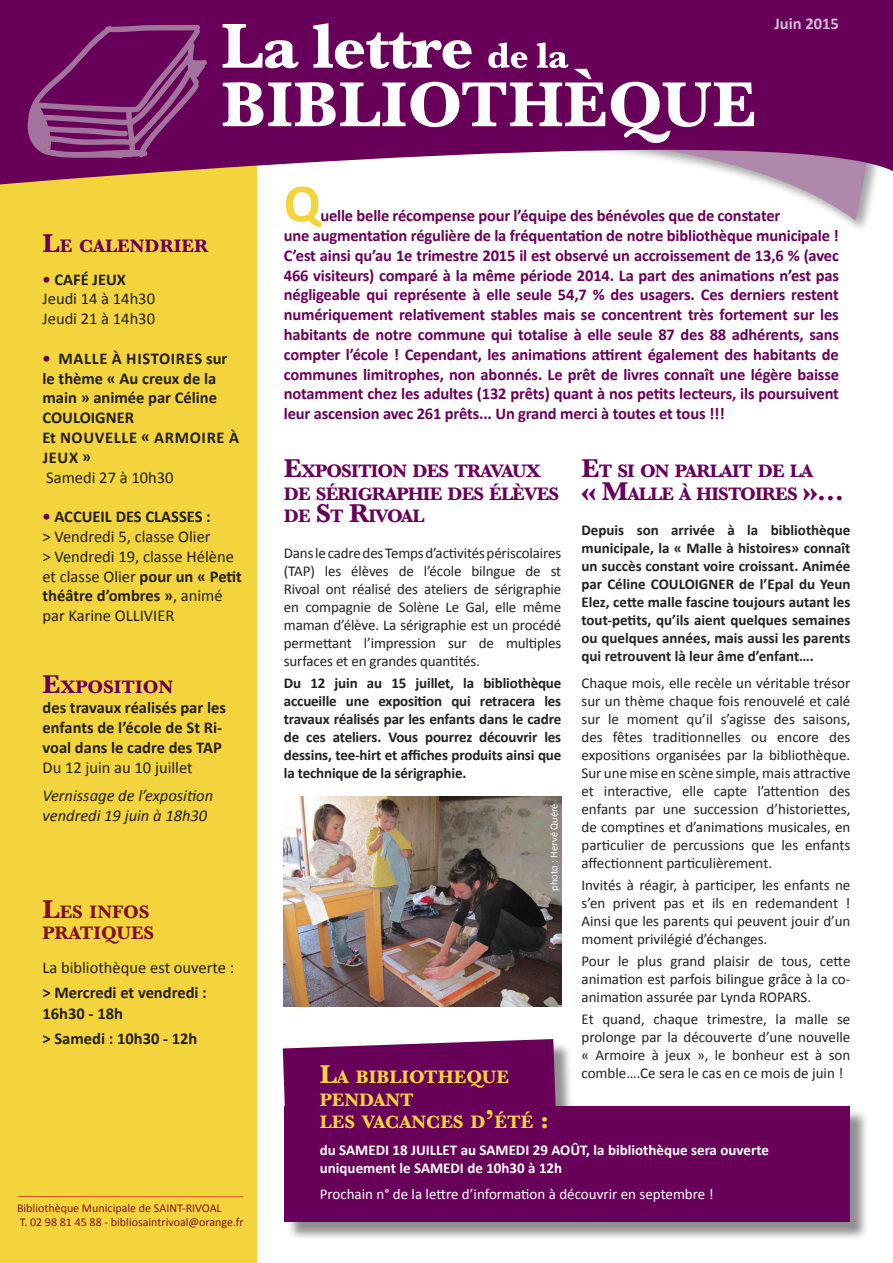
<style>
.page{position:relative;width:893px;height:1263px;background:#fff}
.page>*{position:absolute;margin:0;border:0;box-sizing:border-box;transform-origin:0 0}
.t1{font:700 54px "Calibri";color:#f4d43c}
.t2{font:700 18.9px/22.5px "Baskerville";letter-spacing:-.045em;color:#680059}
.titre{font:700 18.9px "Baskerville";color:#f4d43c}
.t3{font:700 18.9px "Baskerville";color:#680059}
.t4{font:700 18.9px "Baskerville";color:#7e122b}
.t5{font:700 16.5px/19.8px "Calibri";letter-spacing:-.01em;color:#680059}
.t6{font:700 16.5px/19.8px "Calibri";color:#231f20}
.t7{font:16.5px/19.8px "Calibri";color:#231f20}
.t8{font:italic 16.5px/19.8px "Calibri";color:#231f20}
.t9{font:700 16.5px/19.8px "Calibri";letter-spacing:.04em;color:#231f20}
.t10{font:700 16.5px "Calibri";color:#d1bdd2}
.t11{font:15px/18px "Calibri";color:#231f20;text-align:justify}
.t12{font:700 15px/18px "Calibri";letter-spacing:-.01em;color:#231f20;text-align:justify}
.t13{font:700 15px/18px "Calibri";color:#fff}
.t14{font:15px "Calibri";color:#fff}
.t15{font:12px "Calibri";color:#7e122b}
.t16{font:10.5px "Calibri";color:#fff}
.s1{font-size:27px}
.s2{color:#680059}
.s3{font-weight:700}
</style>
<div class="page">
<div style="left:0;top:128px;width:256px;height:1135px;background:#f4d43c"></div>
<svg style="left:0;top:0;width:893px;height:217px;fill:#680059"></svg>
<svg style="left:223px;top:23px;width:531px;height:120px"></svg>
<hr style="left:18px;top:1196px;width:225px;height:1px;background:#cc5127">
<img style="left:284px;top:796px;width:277px;height:211px">
<div style="left:285px;top:1041px;width:583px;height:199px;background:#231f20;opacity:.5"></div>
<div style="left:285px;top:1106px;width:565px;height:116px;background:#680059"></div>
<div style="left:283px;top:1039px;width:275px;height:133px;background:#680059"></div>
<div style="left:28px;top:23px;width:179px;height:135px;background:#680059"></div>
<p class="t10" style="left:774px;top:14px;width:66px">Juin 2015</p>
<p class="t3" style="left:43px;top:235px;width:167px"><span class="s1">L</span>E CALENDRIER</p>
<p class="t6" style="left:43px;top:268px;width:85px"><span class="s2">•</span> CAFÉ JEUX</p>
<p class="t7" style="left:43px;top:288px;width:114px">Jeudi 14 à 14h30</p>
<p class="t7" style="left:43px;top:308px;width:114px">Jeudi 21 à 14h30</p>
<p class="t6" style="left:43px;top:348px;width:186px"><span class="s2">•</span> MALLE À HISTOIRES sur le thème « Au creux de la main » animée par Céline<br>COULOIGNER</p>
<p class="t9" style="left:43px;top:427px;width:198px">Et NOUVELLE « ARMOIRE À<br>JEUX »</p>
<p class="t7" style="left:46px;top:466px;width:129px">Samedi 27 à 10h30</p>
<p class="t6" style="left:43px;top:506px;width:170px"><span class="s2">•</span> ACCUEIL DES CLASSES :</p>
<p class="t7" style="left:43px;top:526px;width:170px">&gt; Vendredi 5, classe Olier</p>
<p class="t7" style="left:43px;top:546px;width:201px">&gt; Vendredi 19, classe Hélène et classe Olier <span class="s3">pour un « Petit théâtre d’ombres »</span>, animé par Karine OLLIVIER</p>
<p class="t3" style="left:43px;top:676px;width:132px"><span class="s1">E</span>XPOSITION</p>
<p class="t6" style="left:43px;top:697px;width:185px">des travaux réalisés par les enfants de l’école de St Ri&shy;voal dans le cadre des TAP</p>
<p class="t7" style="left:43px;top:756px;width:152px">Du 12 juin au 10 juillet</p>
<p class="t8" style="left:43px;top:785px;width:172px">Vernissage de l’exposition vendredi 19 juin à 18h30</p>
<p class="t4" style="left:43px;top:901px;width:108px"><span class="s1">L</span>ES INFOS</p>
<p class="t4" style="left:43px;top:922px;width:113px">PRATIQUES</p>
<p class="t7" style="left:43px;top:957px;width:193px">La bibliothèque est ouverte :</p>
<p class="t6" style="left:43px;top:982px;width:166px">&gt; Mercredi et vendredi :</p>
<p class="t6" style="left:43px;top:1003px;width:82px">16h30 - 18h</p>
<p class="t6" style="left:43px;top:1028px;width:156px">&gt; Samedi : 10h30 - 12h</p>
<p class="t15" style="left:17px;top:1200px;width:206px">Bibliothèque Municipale de SAINT-RIVOAL</p>
<p class="t15" style="left:20px;top:1215px;width:226px">T. 02 98 81 45 88 - bibliosaintrivoal@orange.fr</p>
<p class="t1" style="left:284px;top:170px;width:39px">Q</p>
<p class="t5" style="left:284px;top:205px;width:557px;text-indent:37px">uelle belle récompense pour l’équipe des bénévoles que de constater<br>une augmentation régulière de la fréquentation de notre bibliothèque municipale !</p>
<p class="t5" style="left:284px;top:245px;width:557px;text-align:justify">C’est ainsi qu’au 1e trimestre 2015 il est observé un accroissement de 13,6 % (avec 466 visiteurs) comparé à la même période 2014. La part des animations n’est pas négligeable qui représente à elle seule 54,7 % des usagers. Ces derniers restent numériquement relativement stables mais se concentrent très fortement sur les habitants de notre commune qui totalise à elle seule 87 des 88 adhérents, sans compter l’école ! Cependant, les animations attirent également des habitants de communes limitrophes, non abonnés. Le prêt de livres connaît une légère baisse notamment chez les adultes (132 prêts) quant à nos petits lecteurs, ils poursuivent leur ascension avec 261 prêts... Un grand merci à toutes et tous !!!</p>
<p class="t2" style="left:284px;top:460px;width:277px"><span class="s1">E</span>XPOSITION DES TRAVAUX<br>DE SÉRIGRAPHIE DES ÉLÈVES<br>DE <span class="s1">S</span>T <span class="s1">R</span>IVOAL</p>
<p class="t11" style="left:284px;top:543px;width:279px">Dans le cadre des Temps d’activités périscolaires (TAP) les élèves de l’école bilngue de st Rivoal ont réalisé des ateliers de sérigraphie en compagnie de Solène Le Gal, elle même maman d’élève. La sérigraphie est un procédé permettant l’impression sur de multiples surfaces et en grandes quantités.</p>
<p class="t12" style="left:284px;top:673px;width:279px">Du 12 juin au 15 juillet, la bibliothèque accueille une exposition qui retracera les travaux réalisés par les enfants dans le cadre de ces ateliers. Vous pourrez découvrir les dessins, tee-hirt et affiches produits ainsi que la technique de la sérigraphie.</p>
<p class="t2" style="left:581px;top:460px;width:233px"><span class="s1">E</span>T SI ON PARLAIT DE LA</p>
<p class="t2" style="left:581px;top:482px;width:264px"><span class="s1">« M</span>ALLE À HISTOIRES <span class="s1">»…</span></p>
<p class="t12" style="left:581px;top:520px;width:270px">Depuis son arrivée à la bibliothèque municipale, la « Malle à histoires» connaît un succès constant voire croissant. Animée par Céline COULOIGNER de l’Epal du Yeun Elez, cette malle fascine toujours autant les tout-petits, qu’ils aient quelques semaines ou quelques années, mais aussi les parents qui retrouvent là leur âme d’enfant….</p>
<p class="t11" style="left:581px;top:673px;width:270px">Chaque mois, elle recèle un véritable trésor sur un thème chaque fois renouvelé et calé sur le moment qu’il s’agisse des saisons, des fêtes traditionnelles ou encore des expositions organisées par la bibliothèque.<br>Sur une mise en scène simple, mais attractive et interactive, elle capte l’attention des enfants par une succession d’historiettes, de comptines et d’animations musicales, en particulier de percussions que les enfants affectionnent particulièrement.</p>
<p class="t11" style="left:581px;top:875px;width:270px">Invités à réagir, à participer, les enfants ne s’en privent pas et ils en redemandent !<br>Ainsi que les parents qui peuvent jouir d’un moment privilégié d’échanges.</p>
<p class="t11" style="left:581px;top:951px;width:270px">Pour le plus grand plaisir de tous, cette animation est parfois bilingue grâce à la co&shy;animation assurée par Lynda ROPARS.</p>
<p class="t11" style="left:581px;top:1010px;width:270px">Et quand, chaque trimestre, la malle se prolonge par la découverte d’une nouvelle « Armoire à jeux », le bonheur est à son comble….Ce sera le cas en ce mois de juin !</p>
<p class="t16" style="left:547px;top:891px;width:89px;rotate:-90deg">photo : Hervé Quéré</p>
<p class="titre" style="left:320px;top:1066px;width:191px"><span class="s1">L</span>A BIBLIOTHEQUE</p>
<p class="titre" style="left:320px;top:1089px;width:95px">PENDANT</p>
<p class="titre" style="left:320px;top:1111px;width:231px">LES VACANCES D<span class="s1">’</span>ÉTÉ <span class="s1">:</span></p>
<p class="t13" style="left:320px;top:1140px;width:451px">du SAMEDI 18 JUILLET au SAMEDI 29 AOÛT, la bibliothèque sera ouverte uniquement le SAMEDI de 10h30 à 12h</p>
<p class="t14" style="left:320px;top:1185px;width:395px">Prochain n° de la lettre d’information à découvrir en septembre !</p>
</div>
